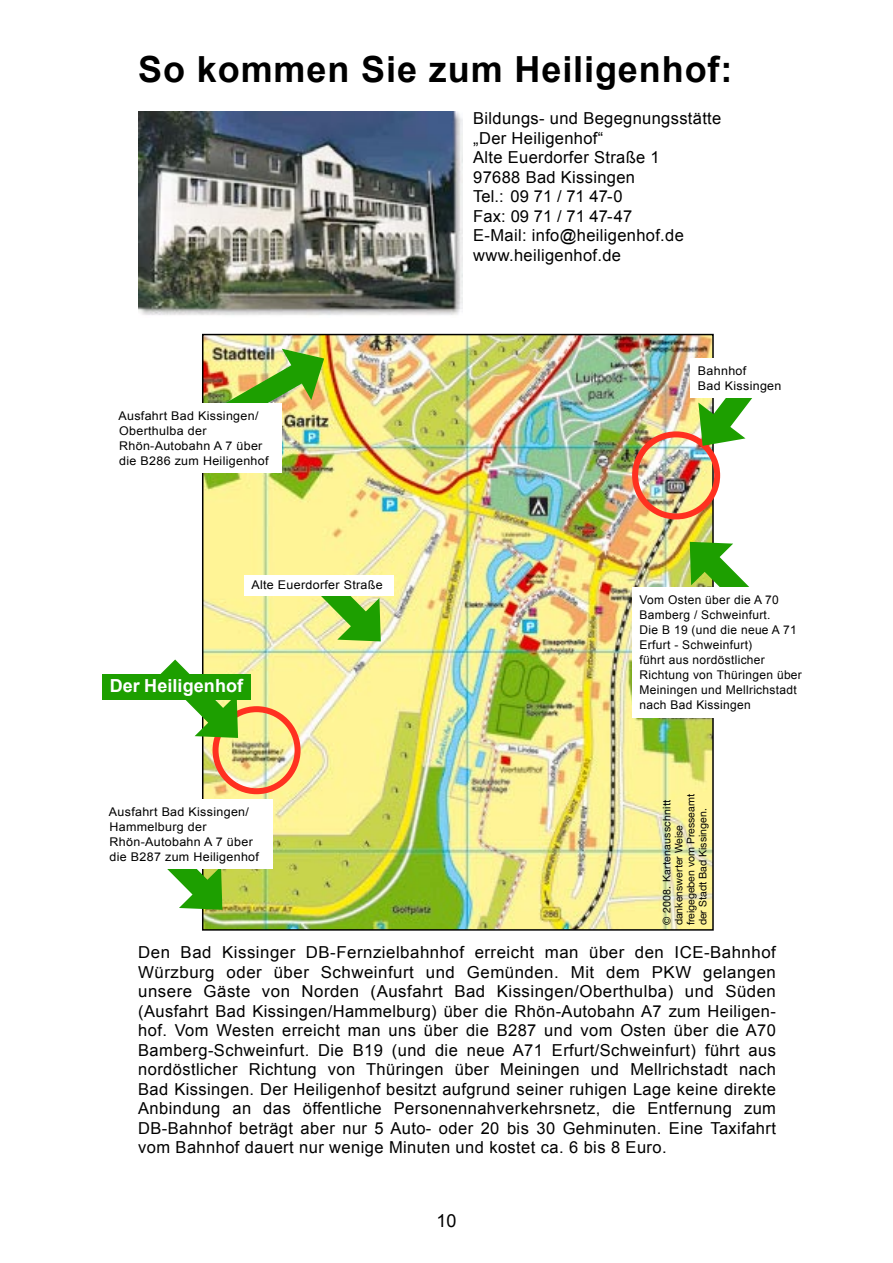
<style>
.page{position:relative;width:893px;height:1263px;background:#fff}
.page>*{position:absolute;margin:0;border:0;box-sizing:border-box;transform-origin:0 0}
.t1{font:700 36px "Arial";letter-spacing:.025em;color:#000}
.t2{font:700 18px "Arial";letter-spacing:.005em;color:#fff}
.t3{font:18px "Arial";color:#000}
.t4{font:16.5px/19.5px "Arial";letter-spacing:.02em;color:#000}
.t5{font:12px/15px "Arial";letter-spacing:.025em;color:#000;scale:1.04 1}
.t6{font:12px/15px "Arial";letter-spacing:.025em;color:#000}
.t7{font:10.5px/12px "Helvetica Neue LT Std";color:#000}
</style>
<div class="page">
<img style="left:202px;top:333px;width:512px;height:598px">
<div style="left:213px;top:706px;width:88px;height:88px;border:6px solid #ff3120;border-radius:50%"></div>
<svg style="left:138px;top:637px;width:121px;height:122px"></svg>
<div style="left:102px;top:674px;width:149px;height:25px;background:#1d9f00"></div>
<svg style="left:167px;top:869px;width:76px;height:61px"></svg>
<div style="left:102px;top:799px;width:170px;height:70px;background:#fff"></div>
<img style="left:202px;top:333px;width:137px;height:137px">
<div style="left:112px;top:403px;width:170px;height:70px;background:#fff"></div>
<img style="left:669px;top:521px;width:80px;height:66px">
<div style="left:632px;top:587px;width:222px;height:130px;background:#fff"></div>
<div style="left:632px;top:431px;width:88px;height:88px;border:6px solid #ff3120;border-radius:50%"></div>
<svg style="left:292px;top:553px;width:110px;height:109px;background:#d2e289"></svg>
<div style="left:244px;top:575px;width:150px;height:20px;background:#fff"></div>
<img style="left:139px;top:111px;width:323px;height:205px">
<img style="left:679px;top:342px;width:74px;height:122px">
<div style="left:690px;top:359px;width:107px;height:39px;background:#fff"></div>
<h1 class="t1" style="left:138px;top:49px;width:596px">So kommen Sie zum Heiligenhof:</h1>
<p class="t4" style="left:473px;top:109px;width:250px">Bildungs- und Begegnungsstätte „Der Heiligenhof“<br>Alte Euerdorfer Straße 1<br>97688 Bad Kissingen<br>Tel.: 09 71 / 71 47-0<br>Fax: 09 71 / 71 47-47<br>E-Mail: info@heiligenhof.de www.heiligenhof.de</p>
<p class="t5" style="left:118px;top:408px;width:146px">Ausfahrt Bad Kissingen/<br>Oberthulba der<br>Rhön-Autobahn A 7 über die B286 zum Heiligenhof</p>
<p class="t5" style="left:251px;top:578px;width:128px">Alte Euerdorfer Straße</p>
<p class="t2" style="left:110px;top:675px;width:135px">Der Heiligenhof</p>
<p class="t5" style="left:109px;top:804px;width:146px">Ausfahrt Bad Kissingen/<br>Hammelburg der<br>Rhön-Autobahn A 7 über die B287 zum Heiligenhof</p>
<p class="t5" style="left:698px;top:364px;width:82px">Bahnhof<br>Bad Kissingen</p>
<p class="t6" style="left:640px;top:592px;width:164px">Vom Osten über die A 70<br>Bamberg / Schweinfurt.<br>Die B 19 (und die neue A 71<br>Erfurt - Schweinfurt)<br>führt aus nordöstlicher<br>Richtung von Thüringen über<br>Meiningen und Mellrichstadt nach Bad Kissingen</p>
<p class="t7" style="left:660px;top:925px;width:133px;rotate:-90deg">© 2008. Kartenausschnitt dankenswerter Weise freigegeben vom Presseamt der Stadt Bad Kissingen.</p>
<p class="t4" style="left:138px;top:943px;width:639px;text-align:justify">Den Bad Kissinger DB-Fernzielbahnhof erreicht man über den ICE-Bahnhof Würzburg oder über Schweinfurt und Gemünden. Mit dem PKW gelangen unsere Gäste von Norden (Ausfahrt Bad Kissingen/Oberthulba) und Süden (Ausfahrt Bad Kissingen/Hammelburg) über die Rhön-Autobahn A7 zum Heiligen&shy;hof. Vom Westen erreicht man uns über die B287 und vom Osten über die A70<br>Bamberg-Schweinfurt. Die B19 (und die neue A71 Erfurt/Schweinfurt) führt aus nordöstlicher Richtung von Thüringen über Meiningen und Mellrichstadt nach Bad Kissingen. Der Heiligenhof besitzt aufgrund seiner ruhigen Lage keine direkte Anbindung an das öffentliche Personennahverkehrsnetz, die Entfernung zum DB-Bahnhof beträgt aber nur 5 Auto- oder 20 bis 30 Gehminuten. Eine Taxifahrt vom Bahnhof dauert nur wenige Minuten und kostet ca. 6 bis 8 Euro.</p>
<p class="t3" style="left:436px;top:1210px;width:22px">10</p>
</div>
